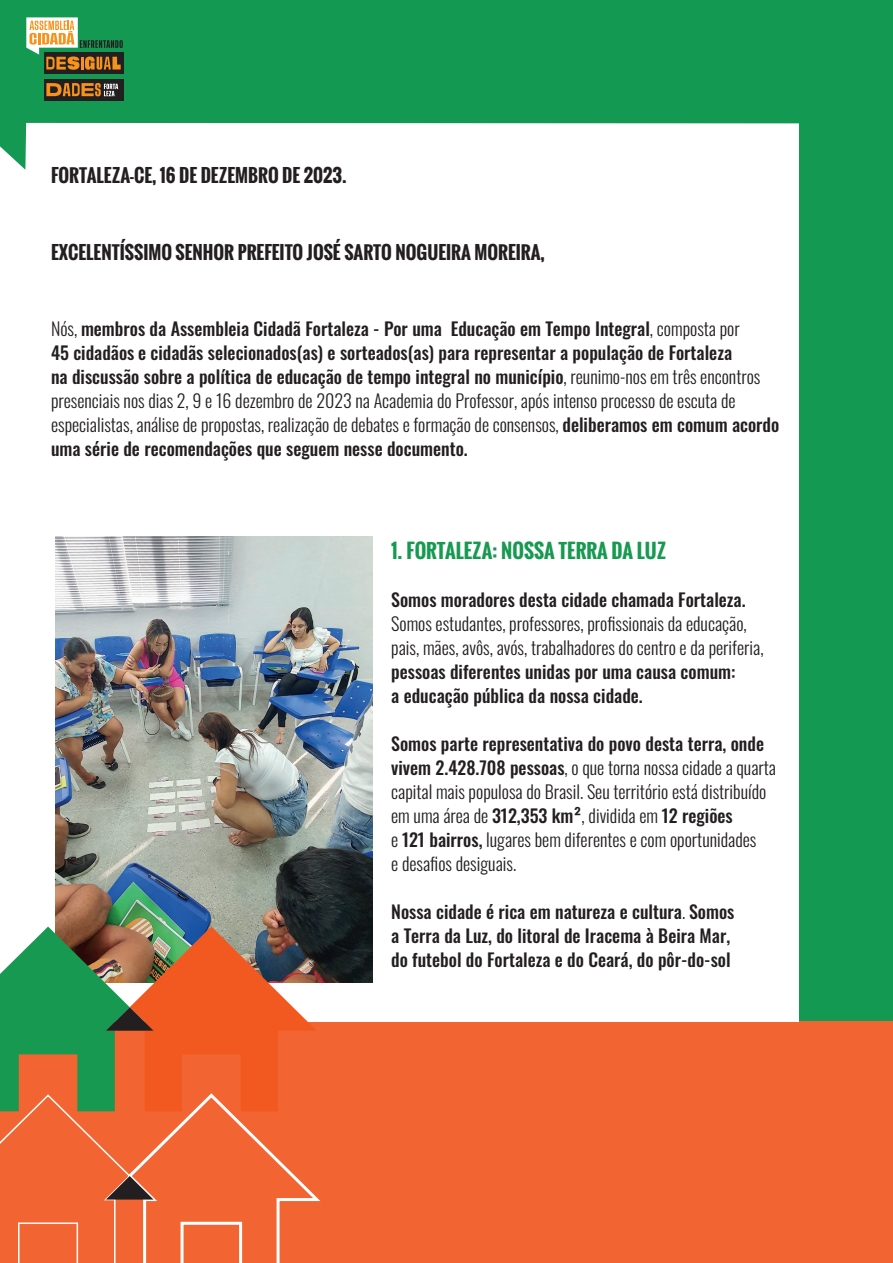
<style>
.page{position:relative;width:893px;height:1263px;background:#139951}
.page>*{position:absolute;margin:0;border:0;box-sizing:border-box;transform-origin:0 0}
.t1{font:700 19.5px "Oswald";color:#189951}
.t2{font:500 18px/24px "Oswald";color:#231f20}
.t3{font:300 18px/24px "Oswald";color:#231f20}
.t4{font:700 18px "Oswald";color:#231f20}
.s1{font-weight:300}
.s2{font-weight:500}
</style>
<div class="page">
<div style="left:0;top:1022px;width:893px;height:241px;background:#f26431"></div>
<div style="left:0;top:115px;width:799px;height:907px;background:#fff"></div>
<svg style="left:0;top:52px;width:799px;height:118px"></svg>
<div style="left:44px;top:79px;width:79px;height:21px;background:#231f20"></div>
<div style="left:44px;top:52px;width:79px;height:22px;background:#231f20"></div>
<svg style="left:26px;top:17px;width:97px;height:53px"></svg>
<svg style="left:46px;top:83px;width:72px;height:13px"></svg>
<img style="left:55px;top:536px;width:317px;height:446px">
<svg style="left:0;top:926px;width:324px;height:337px"></svg>
<p class="t4" style="left:51px;top:162px;width:297px">FORTALEZA-CE, 16 DE DEZEMBRO DE 2023.</p>
<p class="t4" style="left:51px;top:238px;width:495px">EXCELENTÍSSIMO SENHOR PREFEITO JOSÉ SARTO NOGUEIRA MOREIRA,</p>
<p class="t2" style="left:51px;top:318px;width:730px"><span class="s1">Nós,</span> membros da Assembleia Cidadã Fortaleza - Por uma Educação em Tempo Integral<span class="s1">, composta por<br></span>45 cidadãos e cidadãs selecionados(as) e sorteados(as) para representar a população de Fortaleza<br>na discussão sobre a política de educação de tempo integral no município<span class="s1">, reunimo-nos em três encontros presenciais nos dias 2, 9 e 16 dezembro de 2023 na Academia do Professor, após intenso processo de escuta de especialistas, análise de propostas, realização de debates e formação de consensos,</span> deliberamos em comum acordo uma série de recomendações que seguem nesse documento.</p>
<p class="t1" style="left:391px;top:536px;width:277px">1. FORTALEZA: NOSSA TERRA DA LUZ</p>
<p class="t2" style="left:391px;top:589px;width:356px">Somos moradores desta cidade chamada Fortaleza.</p>
<p class="t3" style="left:391px;top:610px;width:374px">Somos estudantes, professores, profissionais da educação, pais, mães, avôs, avós, trabalhadores do centro e da periferia,</p>
<p class="t2" style="left:391px;top:661px;width:346px">pessoas diferentes unidas por uma causa comum: a educação pública da nossa cidade.</p>
<p class="t3" style="left:391px;top:730px;width:386px"><span class="s2">Somos parte representativa do povo desta terra, onde vivem 2.428.708 pessoas</span>, o que torna nossa cidade a quarta capital mais populosa do Brasil. Seu território está distribuído em uma área de <span class="s2">312,353 km²</span>, dividida em <span class="s2">12 regiões<br></span>e <span class="s2">121 bairros,</span> lugares bem diferentes e com oportunidades<br>e desafios desiguais.</p>
<p class="t2" style="left:391px;top:901px;width:345px">Nossa cidade é rica em natureza e cultura<span class="s1">.</span> Somos a Terra da Luz, do litoral de Iracema à Beira Mar, do futebol do Fortaleza e do Ceará, do pôr-do-sol</p>
</div>
